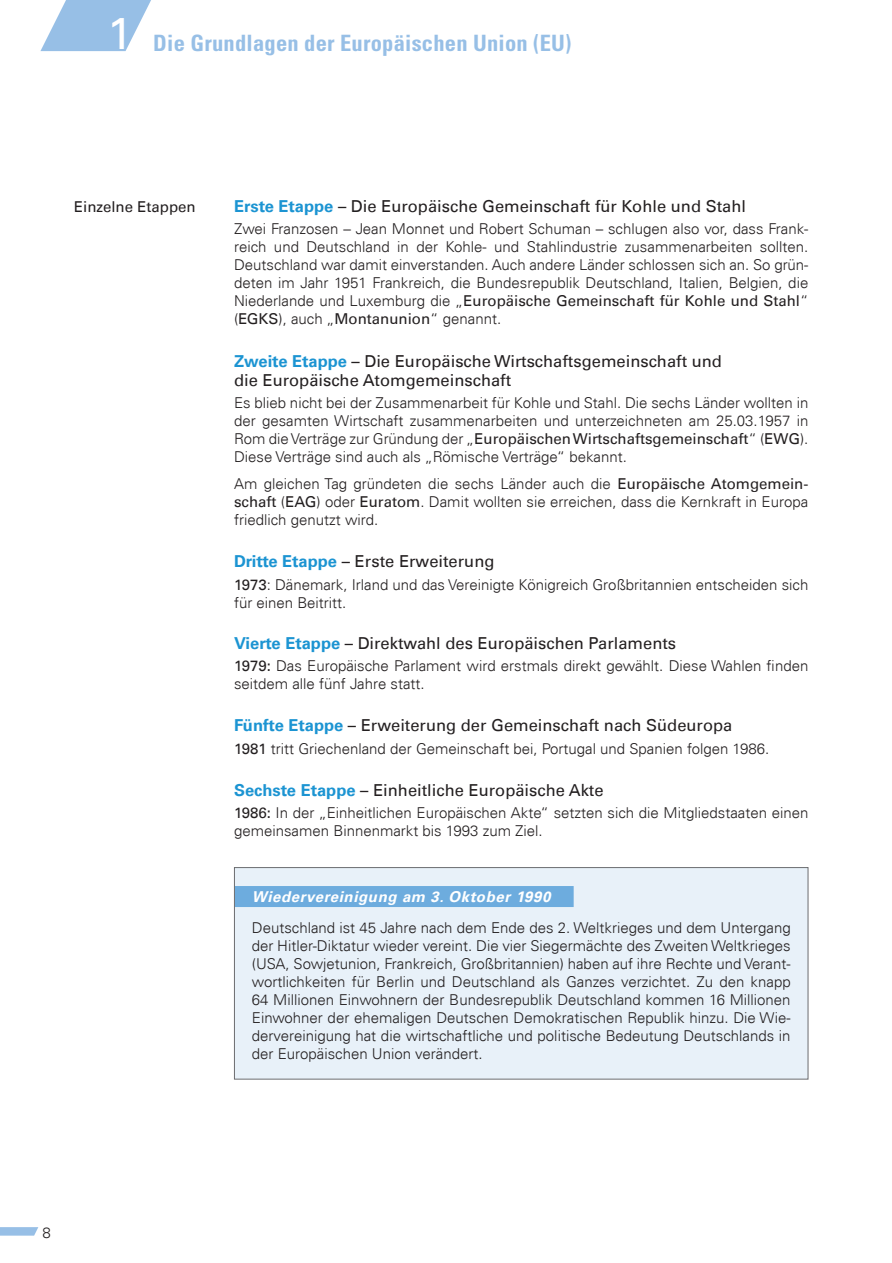
<style>
.page{position:relative;width:892px;height:1263px;background:#fff}
.page>*{position:absolute;margin:0;border:0;box-sizing:border-box;transform-origin:0 0}
.t1{font:700 condensed 22.5px "Univers LT Std";letter-spacing:.01em;color:#97bfe6}
.t2{font:16.5px/19.5px "Univers Com 55 Roman";color:#231f20}
.t3{font:300 15px/18px "Univers Com 45";color:#231f20}
.t4{font:15px "Univers Com 55 Roman";color:#231f20}
.t5{font:italic 700 15px "Univers Com 65";letter-spacing:.04em;color:#fff}
.s1{font-family:"Univers Com 55 Roman";font-weight:400;font-stretch:normal;font-size:45px;color:#fff}
.s2{font-family:"Univers Com 65";font-weight:700;color:#1c94d2}
.s3{font-family:"Univers Com 45";font-weight:300}
.s4{font-family:"Univers Com 55 Roman";font-weight:400}
</style>
<div class="page">
<svg style="left:40px;top:0;width:111px;height:51px"></svg>
<svg style="left:0;top:1227px;width:38px;height:8px"></svg>
<div style="left:234px;top:867px;width:574px;height:212px;background:#e8f1f9"></div>
<div style="left:235px;top:886px;width:338px;height:21px;background:#6dacde"></div>
<div style="left:234px;top:867px;width:574px;height:212px;border:1px solid #6c6d70"></div>
<h1 class="t1" style="left:107px;top:29px;width:465px"><span class="s1">1</span> Die Grundlagen der Europäischen Union (EU)</h1>
<p class="t4" style="left:74px;top:197px;width:123px">Einzelne Etappen</p>
<p class="t2" style="left:234px;top:196px;width:513px"><span class="s2">Erste Etappe</span> – Die Europäische Gemeinschaft für Kohle und Stahl</p>
<p class="t3" style="left:234px;top:220px;width:576px;text-align:justify">Zwei Franzosen – Jean Monnet und Robert Schuman – schlugen also vor, dass Frank&shy;reich und Deutschland in der Kohle- und Stahlindustrie zusammenarbeiten sollten.<br>Deutschland war damit einverstanden. Auch andere Länder schlossen sich an. So grün&shy;deten im Jahr 1951 Frankreich, die Bundesrepublik Deutschland, Italien, Belgien, die</p>
<p class="t4" style="left:234px;top:292px;width:576px"><span class="s3">Niederlande und Luxemburg die „</span>Europäische Gemeinschaft für Kohle und Stahl<span class="s3">“</span></p>
<p class="t3" style="left:234px;top:310px;width:269px">(<span class="s4">EGKS</span>), auch „<span class="s4">Montanunion</span>“ genannt.</p>
<p class="t2" style="left:234px;top:351px;width:489px"><span class="s2">Zweite Etappe</span> – Die Europäische Wirtschaftsgemeinschaft und die Europäische Atomgemeinschaft</p>
<p class="t3" style="left:234px;top:394px;width:576px">Es blieb nicht bei der Zusammenarbeit für Kohle und Stahl. Die sechs Länder wollten in der gesamten Wirtschaft zusammenarbeiten und unterzeichneten am 25.03.1957 in</p>
<p class="t4" style="left:234px;top:430px;width:576px"><span class="s3">Rom die Verträge zur Gründung der „</span>Europäischen Wirtschaftsgemeinschaft<span class="s3">“ (</span>EWG<span class="s3">).</span></p>
<p class="t3" style="left:234px;top:444px;width:576px;line-height:26.5px">Diese Verträge sind auch als „Römische Verträge“ bekannt.<br>Am gleichen Tag gründeten die sechs Länder auch die <span class="s4">Europäische Atomgemein-</span></p>
<p class="t3" style="left:234px;top:492px;width:575px"><span class="s4">schaft</span> (<span class="s4">EAG</span>) oder <span class="s4">Euratom</span>. Damit wollten sie erreichen, dass die Kernkraft in Europa friedlich genutzt wird.</p>
<p class="t2" style="left:234px;top:552px;width:262px"><span class="s2">Dritte Etappe</span> – Erste Erweiterung</p>
<p class="t3" style="left:234px;top:575px;width:576px"><span class="s4">1973</span>: Dänemark, Irland und das Vereinigte Königreich Großbritannien entscheiden sich für einen Beitritt.</p>
<p class="t2" style="left:234px;top:633px;width:443px"><span class="s2">Vierte Etappe</span> – Direktwahl des Europäischen Parlaments</p>
<p class="t3" style="left:234px;top:656px;width:575px"><span class="s4">1979:</span> Das Europäische Parlament wird erstmals direkt gewählt. Diese Wahlen finden seitdem alle fünf Jahre statt.</p>
<p class="t2" style="left:234px;top:716px;width:500px"><span class="s2">Fünfte Etappe</span> – Erweiterung der Gemeinschaft nach Südeuropa</p>
<p class="t3" style="left:234px;top:739px;width:537px"><span class="s4">1981</span> tritt Griechenland der Gemeinschaft bei, Portugal und Spanien folgen 1986.</p>
<p class="t2" style="left:234px;top:780px;width:371px"><span class="s2">Sechste Etappe</span> – Einheitliche Europäische Akte</p>
<p class="t3" style="left:234px;top:804px;width:576px"><span class="s4">1986:</span> In der „Einheitlichen Europäischen Akte“ setzten sich die Mitgliedstaaten einen gemeinsamen Binnenmarkt bis 1993 zum Ziel.</p>
<p class="t5" style="left:252px;top:887px;width:300px">Wiedervereinigung am 3. Oktober 1990</p>
<p class="t3" style="left:252px;top:918px;width:540px;text-align:justify">Deutschland ist 45 Jahre nach dem Ende des 2. Weltkrieges und dem Untergang der Hitler-Diktatur wieder vereint. Die vier Siegermächte des Zweiten Weltkrieges (USA, Sowjetunion, Frankreich, Großbritannien) haben auf ihre Rechte und Verant&shy;wortlichkeiten für Berlin und Deutschland als Ganzes verzichtet. Zu den knapp 64 Millionen Einwohnern der Bundesrepublik Deutschland kommen 16 Millionen Einwohner der ehemaligen Deutschen Demokratischen Republik hinzu. Die Wie&shy;dervereinigung hat die wirtschaftliche und politische Bedeutung Deutschlands in der Europäischen Union verändert.</p>
<p class="t3" style="left:43px;top:1223px;width:10px">8</p>
</div>
